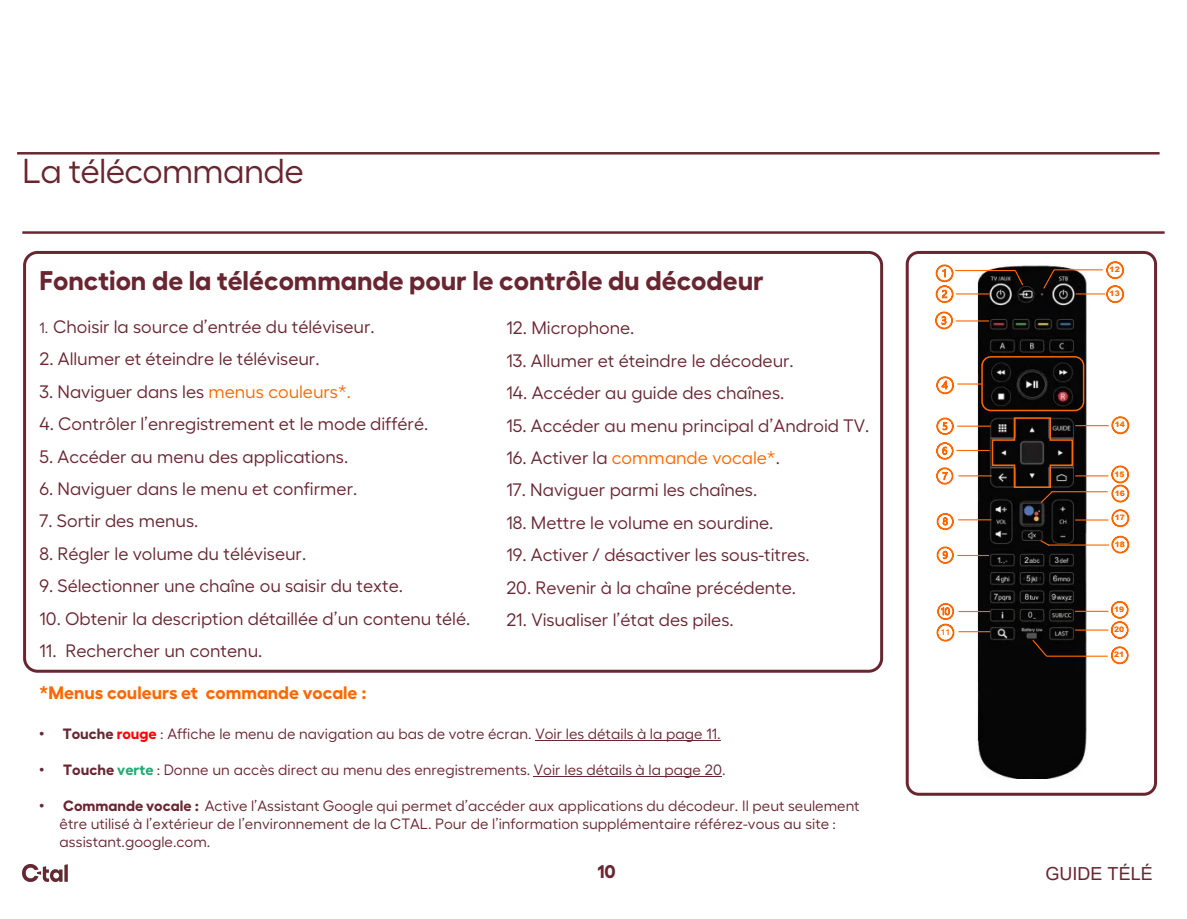
<style>
.page{position:relative;width:1187px;height:919px;background:#fff}
.page>*{position:absolute;margin:0;border:0;box-sizing:border-box;transform-origin:0 0}
.t1{font:34.5px "Fellix";letter-spacing:-.02em;color:#692630}
.t2{font:700 27px "Fellix";color:#692631}
.t3{font:700 18.3px "Fellix";color:#692630}
.t4{font:18px "Fellix";color:#692631}
.t5{font:700 18px "Fellix";color:#ff6800}
.t6{font:18px "Fellix";color:#ff6800}
.t7{font:18px "Arial";color:#692631}
.t8{font:15px/18px "Fellix";letter-spacing:.005em;color:#692631}
.t9{font:600 9px "Aptos";color:#ff6800}
.t10{font:900 7.5px "Arial";color:#ff6800}
.s1{font-size:15px}
.s2{color:#ff6800}
.s3{color:#692631}
.s4{color:#fc6900}
.s5{font-family:"Arial"}
.s6{font-weight:700}
.s7{font-weight:700;color:#f00}
.s8{font-weight:700;color:#21ab78}
</style>
<div class="page">
<hr style="left:22px;top:231px;width:1142px;height:3px;background:#692630">
<img style="left:22px;top:864px;width:45px;height:17px">
<div style="left:23px;top:251px;width:860px;height:421px;border:3px solid #692631;border-radius:13px"></div>
<hr style="left:17px;top:152px;width:1142px;height:2px;background:#692630">
<hr style="left:535px;top:740px;width:185px;height:1px;background:#692631">
<hr style="left:534px;top:776px;width:188px;height:1px;background:#692631">
<img style="left:968px;top:265px;width:124px;height:513px">
<svg style="left:935px;top:264px;width:19px;height:40px"></svg>
<svg style="left:935px;top:311px;width:18px;height:19px"></svg>
<svg style="left:936px;top:417px;width:18px;height:18px"></svg>
<svg style="left:936px;top:442px;width:18px;height:18px"></svg>
<svg style="left:936px;top:467px;width:18px;height:18px"></svg>
<svg style="left:936px;top:513px;width:18px;height:17px"></svg>
<svg style="left:936px;top:546px;width:18px;height:18px"></svg>
<div style="left:905px;top:251px;width:251px;height:544px;border:3px solid #692631;border-radius:12px"></div>
<hr style="left:955px;top:270px;width:60px;height:1px;background:#ff6800">
<svg style="left:1013px;top:269px;width:11px;height:17px"></svg>
<hr style="left:955px;top:293px;width:33px;height:1px;background:#ff6800">
<hr style="left:955px;top:320px;width:33px;height:1px;background:#ff6800">
<div style="left:981px;top:356px;width:103px;height:55px;border:2px solid #ff6800;border-radius:9px"></div>
<svg style="left:936px;top:375px;width:46px;height:20px"></svg>
<hr style="left:957px;top:425px;width:33px;height:1px;background:#ff6800">
<hr style="left:958px;top:475px;width:33px;height:1px;background:#ff6800">
<hr style="left:958px;top:519px;width:33px;height:1px;background:#ff6800">
<hr style="left:957px;top:555px;width:31px;height:1px;background:#ff6800">
<hr style="left:958px;top:611px;width:32px;height:1px;background:#ff6800">
<hr style="left:958px;top:631px;width:32px;height:1px;background:#ff6800">
<svg style="left:936px;top:603px;width:19px;height:39px"></svg>
<div style="left:940px;top:628px;width:10px;height:9px;background:#fff;border-radius:50%"></div>
<div style="left:938px;top:627px;width:14px;height:11px;border:3px solid #fff;border-radius:50%"></div>
<hr style="left:1054px;top:269px;width:48px;height:1px;background:#ff6800">
<svg style="left:1042px;top:268px;width:13px;height:22px"></svg>
<hr style="left:1075px;top:425px;width:33px;height:1px;background:#ff6800">
<hr style="left:1075px;top:293px;width:30px;height:1px;background:#ff6800">
<hr style="left:1075px;top:475px;width:33px;height:1px;background:#ff6800">
<hr style="left:1075px;top:519px;width:33px;height:1px;background:#ff6800">
<hr style="left:1051px;top:491px;width:56px;height:1px;background:#ff6800">
<hr style="left:1048px;top:544px;width:61px;height:1px;background:#ff6800">
<svg style="left:1039px;top:539px;width:11px;height:8px"></svg>
<hr style="left:1075px;top:610px;width:33px;height:1px;background:#ff6800">
<hr style="left:1075px;top:629px;width:33px;height:1px;background:#ff6800">
<hr style="left:1046px;top:655px;width:61px;height:1px;background:#ff6800">
<svg style="left:1031px;top:638px;width:17px;height:19px"></svg>
<svg style="left:990px;top:416px;width:83px;height:88px;background:#221811"></svg>
<svg style="left:1105px;top:261px;width:19px;height:43px"></svg>
<div style="left:1109px;top:290px;width:11px;height:8px;background:#fff;border-radius:50%"></div>
<div style="left:1108px;top:288px;width:13px;height:12px;border:3px solid #fff;border-radius:50%"></div>
<svg style="left:1111px;top:416px;width:18px;height:19px"></svg>
<div style="left:1114px;top:421px;width:11px;height:8px;background:#fff;border-radius:50%"></div>
<div style="left:1113px;top:419px;width:13px;height:12px;border:3px solid #fff;border-radius:50%"></div>
<svg style="left:1111px;top:465px;width:18px;height:63px"></svg>
<div style="left:1115px;top:514px;width:10px;height:8px;background:#fff;border-radius:50%"></div>
<div style="left:1113px;top:512px;width:13px;height:12px;border:3px solid #fff;border-radius:50%"></div>
<svg style="left:1111px;top:535px;width:18px;height:19px"></svg>
<div style="left:1114px;top:540px;width:11px;height:9px;background:#fff;border-radius:50%"></div>
<div style="left:1113px;top:539px;width:13px;height:11px;border:3px solid #fff;border-radius:50%"></div>
<svg style="left:1110px;top:601px;width:19px;height:38px"></svg>
<div style="left:1114px;top:625px;width:10px;height:9px;background:#fff;border-radius:50%"></div>
<div style="left:1112px;top:624px;width:14px;height:11px;border:3px solid #fff;border-radius:50%"></div>
<svg style="left:1110px;top:646px;width:19px;height:19px"></svg>
<div style="left:1114px;top:651px;width:10px;height:8px;background:#fff;border-radius:50%"></div>
<div style="left:1112px;top:649px;width:14px;height:12px;border:3px solid #fff;border-radius:50%"></div>
<hr style="left:956px;top:450px;width:33px;height:1px;background:#ff6800">
<h1 class="t1" style="left:22px;top:144px;width:283px">La télécommande</h1>
<h2 class="t2" style="left:39px;top:259px;width:725px">Fonction de la télécommande pour le contrôle du décodeur</h2>
<p class="t4" style="left:39px;top:313px;width:337px"><span class="s1">1.</span> Choisir la source d’entrée du téléviseur.</p>
<p class="t4" style="left:39px;top:345px;width:281px">2. Allumer et éteindre le téléviseur.</p>
<p class="t4" style="left:39px;top:377px;width:313px">3. Naviguer dans les <span class="s2">menus couleurs*.</span></p>
<p class="t4" style="left:39px;top:410px;width:390px">4. Contrôler l’enregistrement et le mode différé.</p>
<p class="t4" style="left:39px;top:442px;width:310px">5. Accéder au menu des applications.</p>
<p class="t4" style="left:39px;top:475px;width:319px">6. Naviguer dans le menu et confirmer.</p>
<p class="t4" style="left:39px;top:507px;width:160px">7. Sortir des menus.</p>
<p class="t4" style="left:39px;top:539px;width:268px">8. Régler le volume du téléviseur.</p>
<p class="t4" style="left:39px;top:572px;width:365px">9. Sélectionner une chaîne ou saisir du texte.</p>
<p class="t4" style="left:39px;top:604px;width:432px">10. Obtenir la description détaillée d’un contenu télé.</p>
<p class="t4" style="left:39px;top:637px;width:224px">11. Rechercher un contenu.</p>
<p class="t4" style="left:506px;top:314px;width:130px">12. Microphone.</p>
<p class="t4" style="left:506px;top:346px;width:289px">13. Allumer et éteindre le décodeur.</p>
<p class="t4" style="left:506px;top:379px;width:279px">14. Accéder au guide des chaînes.</p>
<p class="t4" style="left:506px;top:411px;width:364px">15. Accéder au menu principal d’Android TV.</p>
<p class="t6" style="left:506px;top:444px;width:275px"><span class="s3">16. Activer la</span> commande vocale<span class="s4">*</span><span class="s3">.</span></p>
<p class="t4" style="left:506px;top:476px;width:252px">17. Naviguer parmi les chaînes.</p>
<p class="t4" style="left:506px;top:508px;width:268px">18. Mettre le volume en sourdine.</p>
<p class="t4" style="left:506px;top:541px;width:305px">19. Activer / désactiver les sous-titres.</p>
<p class="t4" style="left:506px;top:573px;width:291px">20. Revenir à la chaîne précédente.</p>
<p class="t4" style="left:506px;top:606px;width:229px">21. Visualiser l’état des piles.</p>
<p class="t5" style="left:39px;top:678px;width:329px">*Menus couleurs et commande vocale :</p>
<p class="t8" style="left:39px;top:723px;width:682px"><span class="s5">•</span> <span class="s6">Touche</span> <span class="s7">rouge</span> : Affiche le menu de navigation au bas de votre écran. Voir les détails à la page 11.</p>
<p class="t8" style="left:39px;top:759px;width:687px"><span class="s5">•</span> <span class="s6">Touche</span> <span class="s8">verte</span> : Donne un accès direct au menu des enregistrements. Voir les détails à la page 20.</p>
<p class="t8" style="left:60px;top:795px;width:801px;text-indent:-20px"><span class="s5">•</span> <span class="s6">Commande vocale :</span> Active l’Assistant Google qui permet d’accéder aux applications du décodeur. Il peut seulement être utilisé à l’extérieur de l’environnement de la CTAL. Pour de l’information supplémentaire référez-vous au site : assistant.google.com.</p>
<p class="t3" style="left:597px;top:856px;width:20px">10</p>
<p class="t9" style="left:940px;top:625px;width:11px">11</p>
<p class="t10" style="left:1109px;top:264px;width:12px">12</p>
<p class="t10" style="left:1109px;top:288px;width:12px">13</p>
<p class="t10" style="left:1114px;top:419px;width:12px">14</p>
<p class="t10" style="left:1114px;top:468px;width:12px">15</p>
<p class="t10" style="left:1114px;top:487px;width:12px">16</p>
<p class="t10" style="left:1114px;top:512px;width:12px">17</p>
<p class="t10" style="left:1114px;top:538px;width:12px">18</p>
<p class="t10" style="left:1114px;top:603px;width:12px">19</p>
<p class="t10" style="left:1114px;top:624px;width:12px">20</p>
<p class="t10" style="left:1114px;top:649px;width:12px">21</p>
<p class="t7" style="left:1045px;top:861px;width:109px">GUIDE TÉLÉ</p>
</div>
